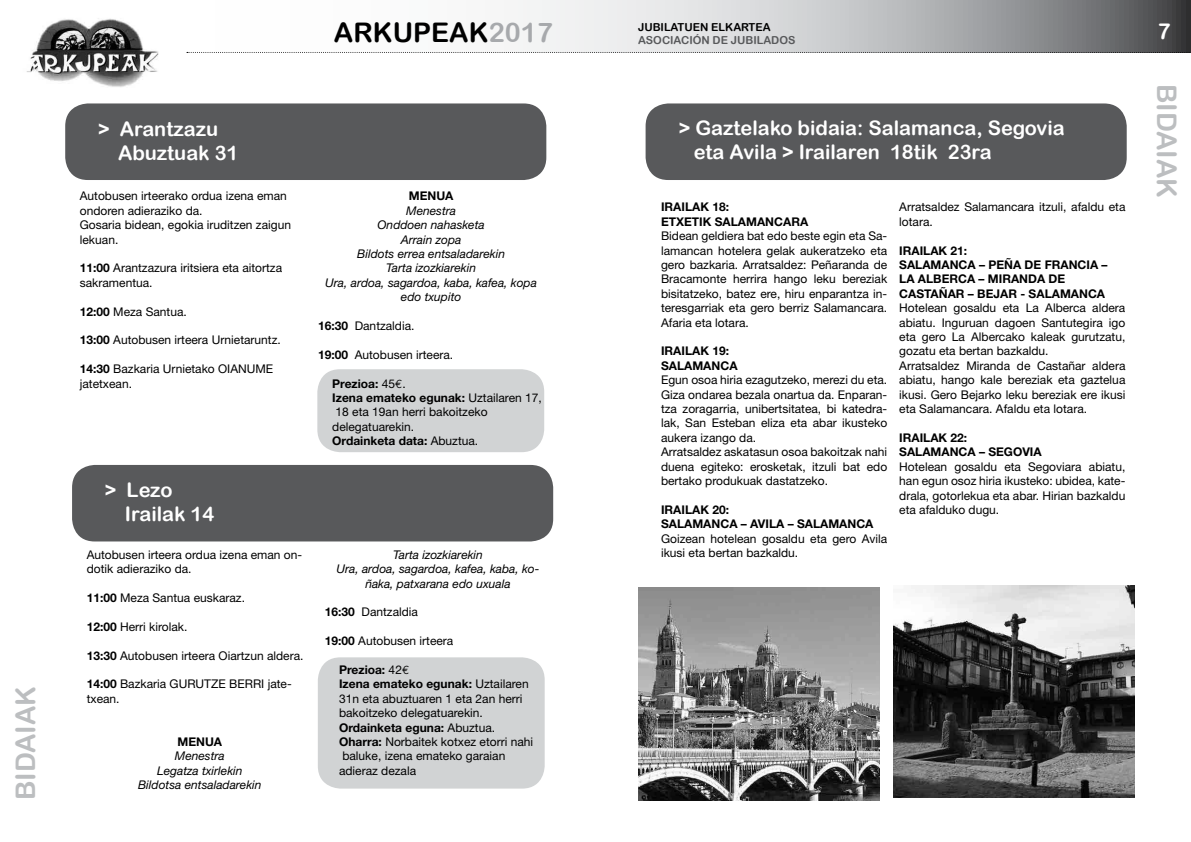
<style>
.page{position:relative;width:1191px;height:842px;background:#fff}
.page>*{position:absolute;margin:0;border:0;box-sizing:border-box;transform-origin:0 0}
.t1{font:27px "Arial Rounded MT Bold";color:#bcbec0}
.t2{font:27px "Arial Rounded MT Bold";color:#000}
.t3{font:22px "Arial Rounded MT Bold";color:#fff}
.t4{font:20px/24px "Arial Rounded MT Bold";color:#fff}
.t5{font:12px/14.4px "Helvetica Neue";color:#000}
.t6{font:italic 12px/14.4px "Helvetica Neue";color:#000;text-align:center}
.t7{font:700 12px/14.4px "Helvetica Neue";color:#000}
.t8{font:11px "Arial Rounded MT Bold";color:#58595b}
.t9{font:11px "Arial Rounded MT Bold";color:#000}
.s1{color:#a7a9ac}
.s2{font-weight:700}
.s3{font-family:"Euro Mono"}
</style>
<div class="page">
<svg style="left:186px;top:0;width:1005px;height:53px"></svg>
<img style="left:26px;top:18px;width:133px;height:69px">
<svg style="left:187px;top:52px;width:1004px;height:1px"></svg>
<div style="left:318px;top:657px;width:226px;height:132px;background:#d1d3d4;border-radius:23px"></div>
<div style="left:65px;top:103px;width:481px;height:77px;background:#58595b;border-radius:23px"></div>
<div style="left:317px;top:369px;width:227px;height:83px;background:#d1d3d4;border-radius:23px"></div>
<div style="left:645px;top:103px;width:481px;height:77px;background:#58595b;border-radius:23px"></div>
<div style="left:72px;top:465px;width:481px;height:76px;background:#58595b;border-radius:23px"></div>
<img style="left:638px;top:587px;width:241px;height:213px">
<img style="left:893px;top:585px;width:241px;height:213px">
<h1 class="t1" style="left:10px;top:800px;width:116px;rotate:-90deg">BIDAIAK</h1>
<p class="t9" style="left:638px;top:20px;width:134px">JUBILATUEN ELKARTEA</p>
<h1 class="t2" style="left:334px;top:17px;width:220px">ARKUPEAK<span class="s1">2017</span></h1>
<p class="t8" style="left:638px;top:33px;width:159px">ASOCIACIÓN DE JUBILADOS</p>
<h2 class="t3" style="left:1157px;top:18px;width:15px">7</h2>
<h3 class="t4" style="left:118px;top:116px;width:122px;text-indent:-20px">&gt; Arantzazu<br>Abuztuak 31</h3>
<p class="t5" style="left:80px;top:189px;width:213px">Autobusen irteerako ordua izena eman ondoren adieraziko da.<br>Gosaria bidean, egokia iruditzen zaigun lekuan.</p>
<p class="t5" style="left:80px;top:261px;width:204px"><span class="s2">11:00</span> Arantzazura iritsiera eta aitortza sakramentua.</p>
<p class="t5" style="left:80px;top:304px;width:108px"><span class="s2">12:00</span> Meza Santua.</p>
<p class="t5" style="left:80px;top:333px;width:202px"><span class="s2">13:00</span> Autobusen irteera Urnietaruntz.</p>
<p class="t5" style="left:80px;top:361px;width:195px"><span class="s2">14:30</span> Bazkaria Urnietako OIANUME jatetxean.</p>
<h3 class="t4" style="left:125px;top:478px;width:91px;text-indent:-20px">&gt; Lezo<br>Irailak 14</h3>
<p class="t5" style="left:87px;top:547px;width:217px">Autobusen irteera ordua izena eman on&shy;dotik adieraziko da.</p>
<p class="t5" style="left:87px;top:590px;width:160px"><span class="s2">11:00</span> Meza Santua euskaraz.</p>
<p class="t5" style="left:87px;top:619px;width:102px"><span class="s2">12:00</span> Herri kirolak.</p>
<p class="t5" style="left:87px;top:648px;width:218px"><span class="s2">13:30</span> Autobusen irteera Oiartzun aldera.</p>
<p class="t5" style="left:87px;top:677px;width:206px"><span class="s2">14:00</span> Bazkaria GURUTZE BERRI jate&shy;txean.</p>
<p class="t7" style="left:177px;top:734px;width:46px">MENUA</p>
<p class="t6" style="left:138px;top:749px;width:125px">Menestra<br>Legatza txirlekin<br>Bildotsa entsaladarekin</p>
<p class="t7" style="left:409px;top:189px;width:46px">MENUA</p>
<p class="t6" style="left:325px;top:203px;width:213px">Menestra<br>Onddoen nahasketa<br>Arrain zopa<br>Bildots errea entsaladarekin<br>Tarta izozkiarekin<br>Ura, ardoa, sagardoa, kaba, kafea, kopa edo txupito</p>
<p class="t5" style="left:318px;top:318px;width:98px"><span class="s2">16:30</span> Dantzaldia.</p>
<p class="t5" style="left:318px;top:347px;width:137px"><span class="s2">19:00</span> Autobusen irteera.</p>
<p class="t5" style="left:332px;top:376px;width:211px"><span class="s2">Prezioa:</span> 45<span class="s3">€</span>.<br><span class="s2">Izena emateko egunak:</span> Uztailaren 17,<br>18 eta 19an herri bakoitzeko delegatuarekin.<br><span class="s2">Ordainketa data:</span> Abuztua.</p>
<p class="t6" style="left:336px;top:547px;width:204px">Tarta izozkiarekin<br>Ura, ardoa, sagardoa, kafea, kaba, ko&shy;ñaka, patxarana edo uxuala</p>
<p class="t5" style="left:325px;top:605px;width:95px"><span class="s2">16:30</span> Dantzaldia</p>
<p class="t5" style="left:325px;top:633px;width:130px"><span class="s2">19:00</span> Autobusen irteera</p>
<p class="t5" style="left:339px;top:662px;width:196px"><span class="s2">Prezioa:</span> 42<span class="s3">€<br></span><span class="s2">Izena emateko egunak:</span> Uztailaren<br>31n eta abuztuaren 1 eta 2an herri bakoitzeko delegatuarekin.<br><span class="s2">Ordainketa eguna:</span> Abuztua.<br><span class="s2">Oharra:</span> Norbaitek kotxez etorri nahi baluke, izena emateko garaian adieraz dezala</p>
<h3 class="t4" style="left:693px;top:116px;width:372px;text-indent:-15px">&gt; Gaztelako bidaia: Salamanca, Segovia eta Avila &gt; Irailaren 18tik 23ra</h3>
<p class="t7" style="left:661px;top:200px;width:149px">IRAILAK 18:<br>ETXETIK SALAMANCARA</p>
<p class="t5" style="left:661px;top:229px;width:228px;text-align:justify">Bidean geldiera bat edo beste egin eta Sa&shy;lamancan hotelera gelak aukeratzeko eta gero bazkaria. Arratsaldez: Peñaranda de Bracamonte herrira hango leku bereziak bisitatzeko, batez ere, hiru enparantza in&shy;teresgarriak eta gero berriz Salamancara.<br>Afaria eta lotara.</p>
<p class="t7" style="left:661px;top:344px;width:78px">IRAILAK 19:<br>SALAMANCA</p>
<p class="t5" style="left:661px;top:373px;width:228px">Egun osoa hiria ezagutzeko, merezi du eta.<br>Giza ondarea bezala onartua da. Enparan&shy;tza zoragarria, unibertsitatea, bi katedra&shy;lak, San Esteban eliza eta abar ikusteko aukera izango da.<br>Arratsaldez askatasun osoa bakoitzak nahi duena egiteko: erosketak, itzuli bat edo bertako produkuak dastatzeko.</p>
<p class="t7" style="left:661px;top:502px;width:214px">IRAILAK 20:<br>SALAMANCA – AVILA – SALAMANCA</p>
<p class="t5" style="left:661px;top:531px;width:228px">Goizean hotelean gosaldu eta gero Avila ikusi eta bertan bazkaldu.</p>
<p class="t5" style="left:899px;top:200px;width:228px">Arratsaldez Salamancara itzuli, afaldu eta lotara.</p>
<p class="t7" style="left:899px;top:243px;width:210px">IRAILAK 21:<br>SALAMANCA – PEÑA DE FRANCIA –<br>LA ALBERCA – MIRANDA DE<br>CASTAÑAR – BEJAR - SALAMANCA</p>
<p class="t5" style="left:899px;top:301px;width:228px">Hotelean gosaldu eta La Alberca aldera abiatu. Inguruan dagoen Santutegira igo eta gero La Albercako kaleak gurutzatu, gozatu eta bertan bazkaldu.<br>Arratsaldez Miranda de Castañar aldera abiatu, hango kale bereziak eta gaztelua ikusi. Gero Bejarko leku bereziak ere ikusi eta Salamancara. Afaldu eta lotara.</p>
<p class="t7" style="left:899px;top:430px;width:144px">IRAILAK 22:<br>SALAMANCA – SEGOVIA</p>
<p class="t5" style="left:899px;top:459px;width:228px;text-align:justify">Hotelean gosaldu eta Segoviara abiatu, han egun osoz hiria ikusteko: ubidea, kate&shy;drala, gotorlekua eta abar. Hirian bazkaldu eta afalduko dugu.</p>
<h1 class="t1" style="left:1182px;top:84px;width:116px;rotate:90deg">BIDAIAK</h1>
</div>
